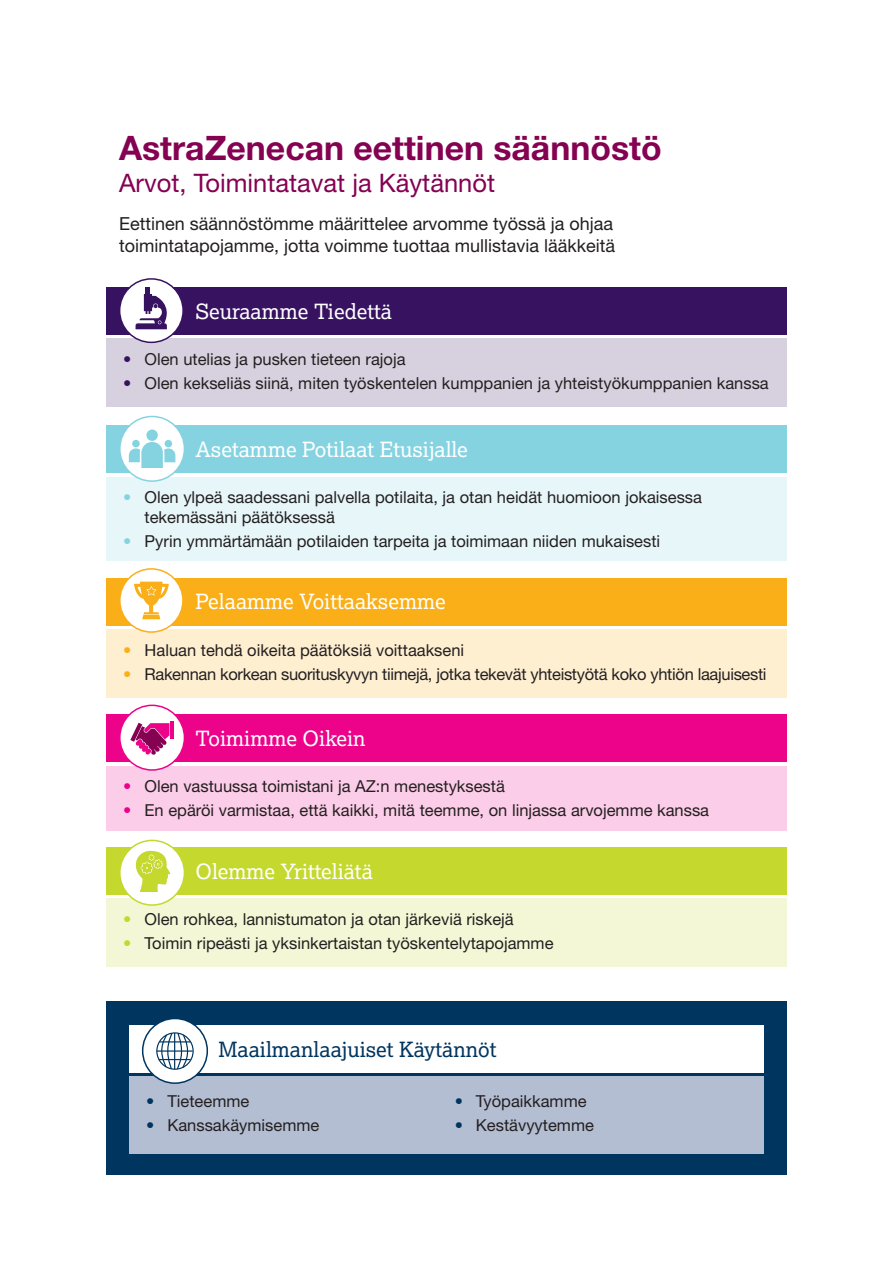
<style>
.page{position:relative;width:893px;height:1263px;background:#fff}
.page>*{position:absolute;margin:0;border:0;box-sizing:border-box;transform-origin:0 0}
.t1{font:700 33.75px "Helvetica Neue LT Std";color:#850152}
.t2{font:25.5px "Helvetica Neue LT Std";color:#850152}
.t3{font:21px "Lexia";color:#fff}
.t4{font:21px "Lexia";color:#003560}
.t5{font:18px/21.6px "Helvetica Neue LT Std";color:#231f20}
.t6{font:16.5px/19.8px "Helvetica Neue LT Std";color:#231f20}
.t7{font:16.5px "Helvetica Neue LT Std";letter-spacing:-.02em;color:#231f20}
.s1{color:#371260}
.s2{color:#85d3e1}
.s3{color:#faaf18}
.s4{color:#ed028a}
.s5{color:#c4d82d}
.s6{color:#003560}
</style>
<div class="page">
<div style="left:106px;top:1002px;width:681px;height:173px;background:#003560"></div>
<div style="left:106px;top:339px;width:681px;height:68px;background:#d7d0df"></div>
<div style="left:106px;top:287px;width:681px;height:47px;background:#371260"></div>
<div style="left:120px;top:279px;width:63px;height:63px;background:#fff;border-radius:50%"></div>
<div style="left:119px;top:278px;width:65px;height:65px;border:2px solid #371260;border-radius:50%"></div>
<div style="left:106px;top:477px;width:681px;height:84px;background:#e7f6f9"></div>
<div style="left:106px;top:425px;width:681px;height:47px;background:#85d3e1"></div>
<div style="left:106px;top:630px;width:681px;height:68px;background:#feefd1"></div>
<div style="left:106px;top:578px;width:681px;height:47px;background:#faaf18"></div>
<div style="left:106px;top:766px;width:681px;height:65px;background:#fbcde8"></div>
<div style="left:106px;top:714px;width:681px;height:47px;background:#ed028a"></div>
<div style="left:106px;top:899px;width:681px;height:68px;background:#f3f7d5"></div>
<div style="left:106px;top:847px;width:681px;height:47px;background:#c4d82d"></div>
<svg style="left:136px;top:287px;width:37px;height:42px"></svg>
<div style="left:120px;top:416px;width:64px;height:65px;background:#fff;border-radius:50%"></div>
<div style="left:119px;top:416px;width:66px;height:66px;border:2px solid #85d3e1;border-radius:50%"></div>
<div style="left:165px;top:440px;width:7px;height:7px;background:#85d3e1;border-radius:50%"></div>
<div style="left:132px;top:440px;width:8px;height:7px;background:#85d3e1;border-radius:50%"></div>
<div style="left:146px;top:429px;width:12px;height:12px;background:#85d3e1;border-radius:50%"></div>
<svg style="left:129px;top:442px;width:46px;height:26px"></svg>
<div style="left:120px;top:569px;width:63px;height:63px;background:#fff;border-radius:50%"></div>
<div style="left:119px;top:568px;width:65px;height:65px;border:2px solid #faaf18;border-radius:50%"></div>
<svg style="left:134px;top:581px;width:35px;height:38px"></svg>
<div style="left:120px;top:705px;width:64px;height:65px;background:#fff;border-radius:50%"></div>
<div style="left:119px;top:705px;width:66px;height:66px;border:2px solid #ed028a;border-radius:50%"></div>
<hr style="left:170px;top:721px;width:4px;height:17px;background:#ed028a">
<svg style="left:130px;top:723px;width:39px;height:32px"></svg>
<div style="left:120px;top:840px;width:64px;height:65px;background:#fff;border-radius:50%"></div>
<div style="left:119px;top:840px;width:66px;height:66px;border:2px solid #c4d82d;border-radius:50%"></div>
<svg style="left:136px;top:851px;width:34px;height:41px"></svg>
<div style="left:129px;top:1077px;width:635px;height:77px;background:#b4bed2"></div>
<div style="left:129px;top:1025px;width:635px;height:47px;background:#fff"></div>
<div style="left:143px;top:1018px;width:64px;height:65px;background:#fff;border-radius:50%"></div>
<div style="left:142px;top:1018px;width:66px;height:66px;border:2px solid #003560;border-radius:50%"></div>
<div style="left:156px;top:1032px;width:38px;height:38px;border:1px solid #003560;border-radius:50%"></div>
<hr style="left:160px;top:1041px;width:31px;height:1px;background:#003560">
<hr style="left:159px;top:1059px;width:32px;height:1px;background:#003560">
<hr style="left:157px;top:1050px;width:36px;height:2px;background:#003560">
<svg style="left:161px;top:1032px;width:28px;height:38px"></svg>
<h1 class="t1" style="left:119px;top:127px;width:544px">AstraZenecan eettinen säännöstö</h1>
<h2 class="t2" style="left:119px;top:167px;width:377px">Arvot, Toimintatavat ja Käytännöt</h2>
<p class="t5" style="left:119px;top:213px;width:498px">Eettinen säännöstömme määrittelee arvomme työssä ja ohjaa toimintatapojamme, jotta voimme tuottaa mullistavia lääkkeitä</p>
<p class="t3" style="left:196px;top:298px;width:198px">Seuraamme Tiedettä</p>
<p class="t6" style="left:123px;top:349px;width:284px"><span class="s1">•</span> Olen utelias ja pusken tieteen rajoja</p>
<p class="t6" style="left:123px;top:373px;width:647px"><span class="s1">•</span> Olen kekseliäs siinä, miten työskentelen kumppanien ja yhteistyökumppanien kanssa</p>
<p class="t3" style="left:196px;top:436px;width:274px">Asetamme Potilaat Etusijalle</p>
<p class="t6" style="left:145px;top:487px;width:559px;text-indent:-21px"><span class="s2">•</span> Olen ylpeä saadessani palvella potilaita, ja otan heidät huomioon jokaisessa tekemässäni päätöksessä</p>
<p class="t6" style="left:123px;top:531px;width:538px"><span class="s2">•</span> Pyrin ymmärtämään potilaiden tarpeita ja toimimaan niiden mukaisesti</p>
<p class="t3" style="left:196px;top:589px;width:252px">Pelaamme Voittaaksemme</p>
<p class="t6" style="left:123px;top:640px;width:342px"><span class="s3">•</span> Haluan tehdä oikeita päätöksiä voittaakseni</p>
<p class="t7" style="left:123px;top:664px;width:645px"><span class="s3">•</span> Rakennan korkean suorituskyvyn tiimejä, jotka tekevät yhteistyötä koko yhtiön laajuisesti</p>
<p class="t3" style="left:196px;top:725px;width:171px">Toimimme Oikein</p>
<p class="t6" style="left:123px;top:776px;width:383px"><span class="s4">•</span> Olen vastuussa toimistani ja AZ:n menestyksestä</p>
<p class="t6" style="left:123px;top:800px;width:587px"><span class="s4">•</span> En epäröi varmistaa, että kaikki, mitä teemme, on linjassa arvojemme kanssa</p>
<p class="t3" style="left:196px;top:858px;width:179px">Olemme Yritteliätä</p>
<p class="t6" style="left:123px;top:909px;width:392px"><span class="s5">•</span> Olen rohkea, lannistumaton ja otan järkeviä riskejä</p>
<p class="t6" style="left:123px;top:933px;width:432px"><span class="s5">•</span> Toimin ripeästi ja yksinkertaistan työskentelytapojamme</p>
<p class="t4" style="left:218px;top:1036px;width:280px">Maailmanlaajuiset Käytännöt</p>
<p class="t6" style="left:146px;top:1091px;width:105px"><span class="s6">•</span> Tieteemme</p>
<p class="t6" style="left:146px;top:1115px;width:175px"><span class="s6">•</span> Kanssakäymisemme</p>
<p class="t6" style="left:455px;top:1091px;width:133px"><span class="s6">•</span> Työpaikkamme</p>
<p class="t6" style="left:455px;top:1115px;width:141px"><span class="s6">•</span> Kestävyytemme</p>
</div>
